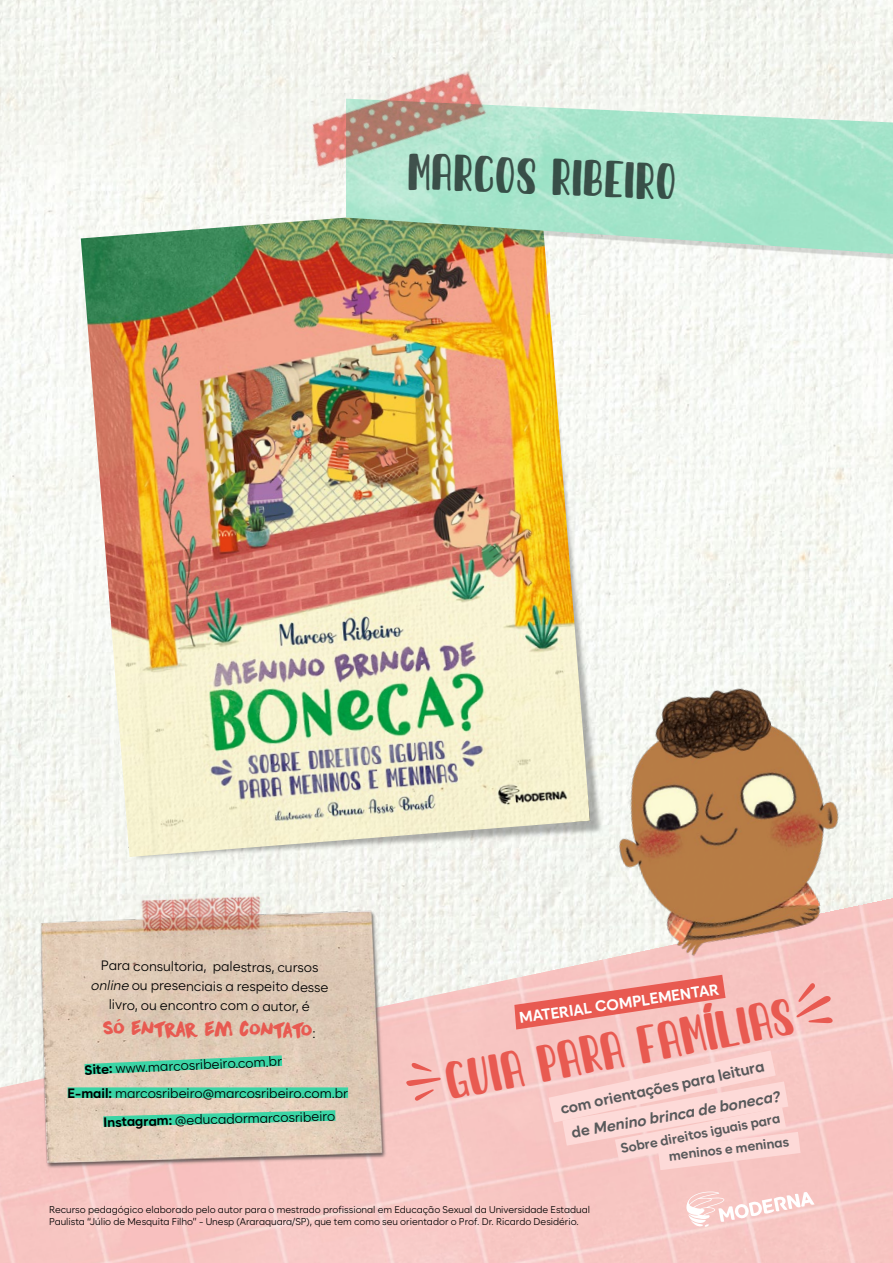
<style>
.page{position:relative;width:893px;height:1263px;background:#fff}
.page>*{position:absolute;margin:0;border:0;box-sizing:border-box;transform-origin:0 0}
.t1{font:29.25px "Sunday Best";color:#e85a51}
.t2{font:28.5px "Sunday Best";color:#58595b}
.t3{font:19.5px "DK Downward Fall";letter-spacing:-.095em;color:#e85a51}
.t4{font:700 15.3px "Zabal DEMO";color:#58595b}
.t5{font:italic 700 15.3px "Zabal DEMO";color:#58595b}
.t6{font:700 15.3px "Zabal DEMO";color:#fff}
.t7{font:13.5px/19.5px "Zabal DEMO";letter-spacing:-.01em;color:#000;text-align:center}
.t8{font:700 13.5px "Zabal DEMO";color:#58595b}
.t9{font:9.75px/12px "Zabal DEMO";color:#000}
.s1{font-style:italic}
.s2{font-family:"Zabal DEMO";font-size:13.5px;color:#000}
.s3{font-weight:700}
.s4{font-style:normal}
</style>
<div class="page">
<img style="left:0;top:0;width:893px;height:898px">
<img style="left:0;top:898px;width:893px;height:365px">
<svg style="left:796px;top:1012px;width:37px;height:11px"></svg>
<svg style="left:406px;top:1063px;width:35px;height:38px"></svg>
<img style="left:81px;top:202px;width:509px;height:655px">
<img style="left:551px;top:646px;width:342px;height:366px">
<div style="left:350px;top:102px;width:543px;height:183px;background:#000;opacity:.15"></div>
<img style="left:346px;top:99px;width:547px;height:155px">
<img style="left:274px;top:45px;width:242px;height:157px">
<img style="left:15px;top:892px;width:389px;height:294px">
<svg style="left:74px;top:1050px;width:219px;height:30px;background:#acceb1"></svg>
<img style="left:133px;top:893px;width:138px;height:45px">
<div style="left:68px;top:1087px;width:280px;height:11px;background:#3bd4a5"></div>
<svg style="left:93px;top:1105px;width:253px;height:27px;background:#a7d0b3"></svg>
<svg style="left:686px;top:1191px;width:129px;height:37px"></svg>
<div style="left:104px;top:233px;width:57px;height:627px;background:#000;opacity:.15"></div>
<svg style="left:99px;top:225px;width:50px;height:622px;background:#cbae85"></svg>
<svg style="left:514px;top:975px;width:212px;height:54px;background:#f09690"></svg>
<svg style="left:549px;top:1050px;width:251px;height:120px;background:#fad2d0"></svg>
<h2 class="t2" style="left:407px;top:155px;width:271px;rotate:2deg">MARCOS RIBEIRO</h2>
<h3 class="t7" style="left:91px;top:957px;width:240px">Para consultoria, palestras, cursos <span class="s1">online</span> ou presenciais a respeito desse livro, ou encontro com o autor, é</h3>
<h3 class="t3" style="left:103px;top:1016px;width:215px">SÓ ENTRAR EM CONTATO<span class="s2">:</span></h3>
<h3 class="t7" style="left:84px;top:1061px;width:199px;rotate:-3deg"><span class="s3">Site:</span> www.marcosribeiro.com.br</h3>
<h3 class="t7" style="left:68px;top:1083px;width:282px"><span class="s3">E-mail:</span> marcosribeiro@marcosribeiro.com.br</h3>
<h3 class="t7" style="left:103px;top:1114px;width:234px;rotate:-2deg"><span class="s3">Instagram:</span> @educadormarcosribeiro</h3>
<h3 class="t6" style="left:518px;top:1008px;width:203px;rotate:-8deg">MATERIAL COMPLEMENTAR</h3>
<h1 class="t1" style="left:442px;top:1065px;width:355px;rotate:-11deg">GUIA PARA FAMÍLIAS</h1>
<h3 class="t4" style="left:559px;top:1100px;width:210px;rotate:-12deg">com orientações para leitura</h3>
<h3 class="t5" style="left:570px;top:1123px;width:212px;rotate:-10deg"><span class="s4">de</span> Menino brinca de boneca?</h3>
<h3 class="t8" style="left:619px;top:1141px;width:163px;rotate:-11deg">Sobre direitos iguais para</h3>
<h3 class="t8" style="left:668px;top:1148px;width:122px;rotate:-7deg">meninos e meninas</h3>
<p class="t9" style="left:49px;top:1203px;width:542px">Recurso pedagógico elaborado pelo autor para o mestrado profissional em Educação Sexual da Universidade Estadual<br>Paulista “Júlio de Mesquita Filho” - Unesp (Araraquara/SP), que tem como seu orientador o Prof. Dr. Ricardo Desidério.</p>
</div>
